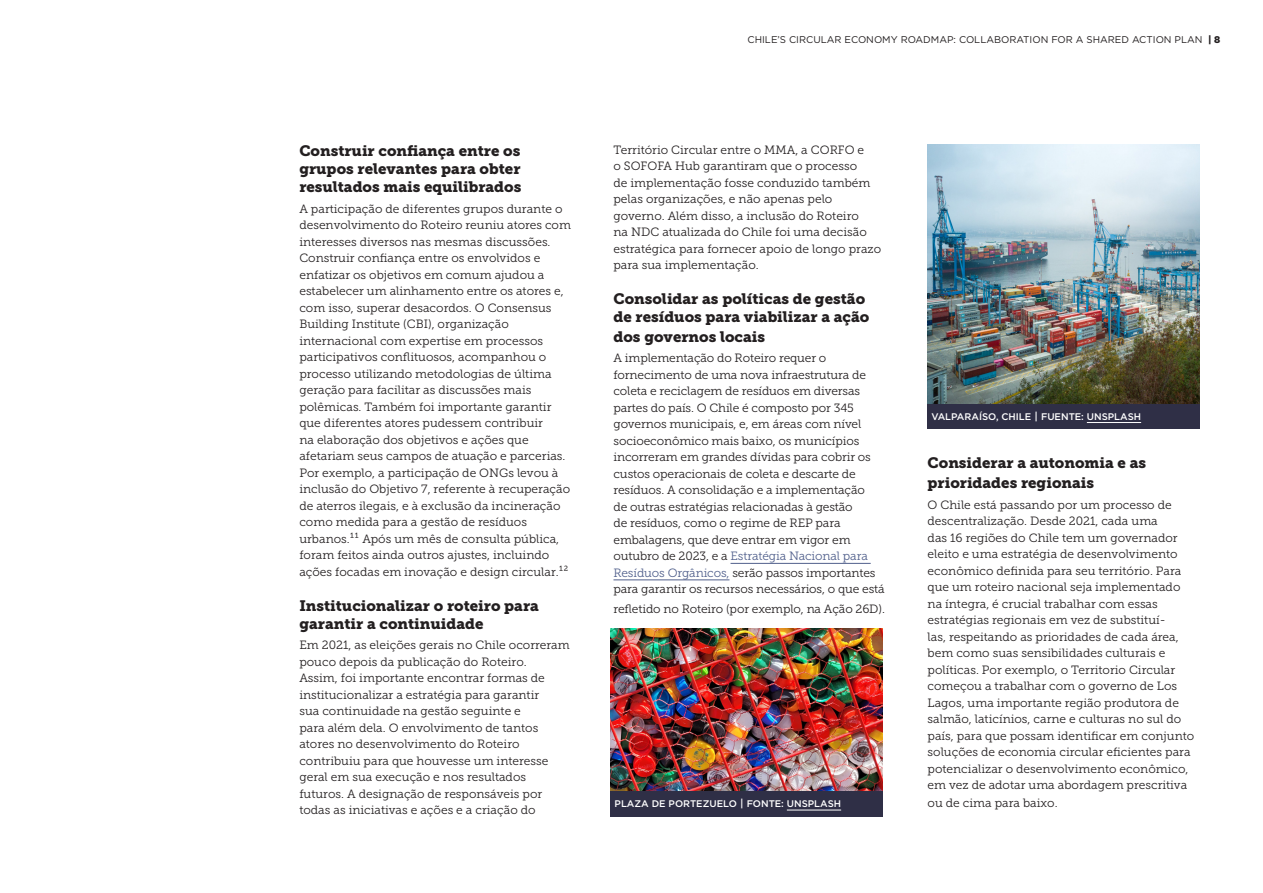
<style>
.page{position:relative;width:1263px;height:893px;background:#fff}
.page>*{position:absolute;margin:0;border:0;box-sizing:border-box;transform-origin:0 0}
.Paragraph_Style_1_co{font:15px/18px "Museo Slab 900";color:#231f20}
.Body{font:12px/16.5px "Museo Slab 300";color:#231f20}
.Paragraph_Style_1_co-2{font:12px/16.5px "Museo Slab 300";letter-spacing:-.01em;color:#231f20}
.t1{font:9.75px "Gotham";color:#231f20}
.PHOTO_CAPTION{font:500 9.6px "Gotham";color:#fff}
.s1{font-weight:900}
.s2{color:#51608c}
.s3{font-size:10.5px}
</style>
<div class="page">
<hr style="left:730px;top:563px;width:141px;height:1px;background:#51608c">
<hr style="left:613px;top:579px;width:116px;height:1px;background:#51608c">
<img style="left:610px;top:628px;width:272px;height:163px">
<div style="left:610px;top:791px;width:272px;height:25px;background:#2f2f46"></div>
<hr style="left:787px;top:810px;width:54px;height:1px;background:#fff">
<div style="left:927px;top:403px;width:272px;height:26px;background:#2f2f46"></div>
<hr style="left:1087px;top:422px;width:54px;height:1px;background:#fff">
<img style="left:928px;top:145px;width:271px;height:258px">
<p class="Paragraph_Style_1_co" style="left:299px;top:142px;width:223px;text-align:justify">Construir confiança entre os grupos relevantes para obter resultados mais equilibrados</p>
<p class="Body" style="left:299px;top:200px;width:273px">A participação de diferentes grupos durante o desenvolvimento do Roteiro reuniu atores com interesses diversos nas mesmas discussões.<br>Construir confiança entre os envolvidos e enfatizar os objetivos em comum ajudou a estabelecer um alinhamento entre os atores e, com isso, superar desacordos. O Consensus Building Institute (CBI), organização internacional com expertise em processos participativos conflituosos, acompanhou o processo utilizando metodologias de última geração para facilitar as discussões mais polêmicas. Também foi importante garantir que diferentes atores pudessem contribuir<br>na elaboração dos objetivos e ações que afetariam seus campos de atuação e parcerias.<br>Por exemplo, a participação de ONGs levou à inclusão do Objetivo 7, referente à recuperação de aterros ilegais, e à exclusão da incineração como medida para a gestão de resíduos urbanos.¹¹ Após um mês de consulta pública, foram feitos ainda outros ajustes, incluindo ações focadas em inovação e design circular.¹²</p>
<p class="Paragraph_Style_1_co" style="left:299px;top:596px;width:241px">Institucionalizar o roteiro para garantir a continuidade</p>
<p class="Body" style="left:299px;top:637px;width:272px">Em 2021, as eleições gerais no Chile ocorreram pouco depois da publicação do Roteiro.<br>Assim, foi importante encontrar formas de institucionalizar a estratégia para garantir<br>sua continuidade na gestão seguinte e<br>para além dela. O envolvimento de tantos atores no desenvolvimento do Roteiro contribuiu para que houvesse um interesse geral em sua execução e nos resultados futuros. A designação de responsáveis por todas as iniciativas e ações e a criação do</p>
<p class="t1" style="left:747px;top:33px;width:474px">CHILE’S CIRCULAR ECONOMY ROADMAP: COLLABORATION FOR A SHARED ACTION PLAN <span class="s1">| 8</span></p>
<p class="Body" style="left:613px;top:141px;width:269px">Território Circular entre o MMA, a CORFO e<br>o SOFOFA Hub garantiram que o processo<br>de implementação fosse conduzido também pelas organizações, e não apenas pelo governo. Além disso, a inclusão do Roteiro<br>na NDC atualizada do Chile foi uma decisão estratégica para fornecer apoio de longo prazo para sua implementação.</p>
<p class="Paragraph_Style_1_co" style="left:613px;top:290px;width:257px">Consolidar as políticas de gestão de resíduos para viabilizar a ação</p>
<p class="Paragraph_Style_1_co" style="left:613px;top:327px;width:153px">dos governos locais</p>
<p class="Paragraph_Style_1_co-2" style="left:613px;top:350px;width:273px">A implementação do Roteiro requer o fornecimento de uma nova infraestrutura de coleta e reciclagem de resíduos em diversas partes do país. O Chile é composto por 345 governos municipais, e, em áreas com nível socioeconômico mais baixo, os municípios incorreram em grandes dívidas para cobrir os custos operacionais de coleta e descarte de resíduos. A consolidação e a implementação<br>de outras estratégias relacionadas à gestão<br>de resíduos, como o regime de REP para embalagens, que deve entrar em vigor em outubro de 2023, e a <span class="s2">Estratégia Nacional para Resíduos Orgânicos,</span> serão passos importantes para garantir os recursos necessários, o que está</p>
<p class="Paragraph_Style_1_co-2" style="left:613px;top:601px;width:273px">refletido no Roteiro (por exemplo, na Ação 26D).</p>
<p class="PHOTO_CAPTION" style="left:931px;top:410px;width:211px">VALPARAÍSO, CHILE <span class="s3">|</span> FUENTE: UNSPLASH</p>
<p class="Paragraph_Style_1_co" style="left:927px;top:453px;width:220px;line-height:19.5px">Considerar a autonomia e as prioridades regionais</p>
<p class="Body" style="left:927px;top:496px;width:268px">O Chile está passando por um processo de descentralização. Desde 2021, cada uma<br>das 16 regiões do Chile tem um governador eleito e uma estratégia de desenvolvimento econômico definida para seu território. Para que um roteiro nacional seja implementado na íntegra, é crucial trabalhar com essas estratégias regionais em vez de substituí-<br>las, respeitando as prioridades de cada área, bem como suas sensibilidades culturais e políticas. Por exemplo, o Territorio Circular começou a trabalhar com o governo de Los Lagos, uma importante região produtora de salmão, laticínios, carne e culturas no sul do país, para que possam identificar em conjunto soluções de economia circular eficientes para potencializar o desenvolvimento econômico, em vez de adotar uma abordagem prescritiva</p>
<p class="PHOTO_CAPTION" style="left:615px;top:797px;width:228px">PLAZA DE PORTEZUELO <span class="s3">|</span> FONTE: UNSPLASH</p>
<p class="Body" style="left:927px;top:795px;width:131px">ou de cima para baixo.</p>
</div>
